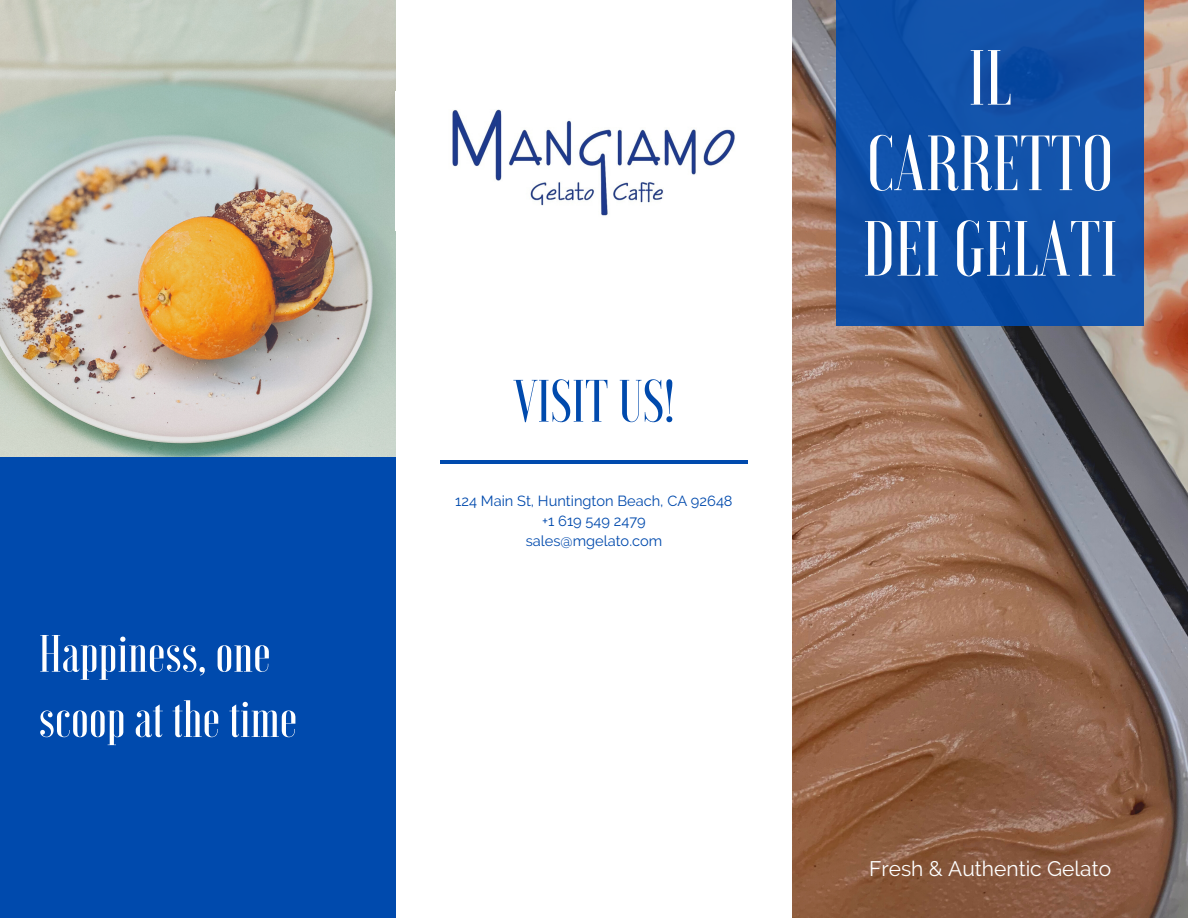
<style>
.page{position:relative;width:1188px;height:918px;background:#fff}
.page>*{position:absolute;margin:0;border:0;box-sizing:border-box;transform-origin:0 0}
.t1{font:500 78px/85.5px "Voga";color:#fff;text-align:center}
.t2{font:500 59.7px "Voga";color:#004aad}
.t3{font:500 52.5px/65.2px "Voga";color:#fff}
.t4{font:21px "Raleway";color:#fff}
.t5{font:14.7px/20.2px "Raleway";color:#004aad;text-align:center}
</style>
<div class="page">
<img style="left:792px;top:0;width:396px;height:918px">
<div style="left:837px;top:0;width:307px;height:326px;background:#1251a8"></div>
<hr style="left:440px;top:460px;width:308px;height:4px;background:#004aad">
<img style="left:0;top:0;width:396px;height:457px">
<div style="left:0;top:457px;width:396px;height:461px;background:#004aad"></div>
<img style="left:452px;top:109px;width:283px;height:107px">
<h3 class="t3" style="left:39px;top:621px;width:260px">Happiness, one scoop at the time</h3>
<h2 class="t2" style="left:513px;top:371px;width:163px">VISIT US!</h2>
<p class="t5" style="left:455px;top:490px;width:279px">124 Main St, Huntington Beach, CA 92648 +1 619 549 2479<br>sales@mgelato.com</p>
<h1 class="t1" style="left:863px;top:35px;width:257px">IL<br>CARRETTO<br>DEI GELATI</h1>
<h3 class="t4" style="left:869px;top:856px;width:244px">Fresh &amp; Authentic Gelato</h3>
</div>
